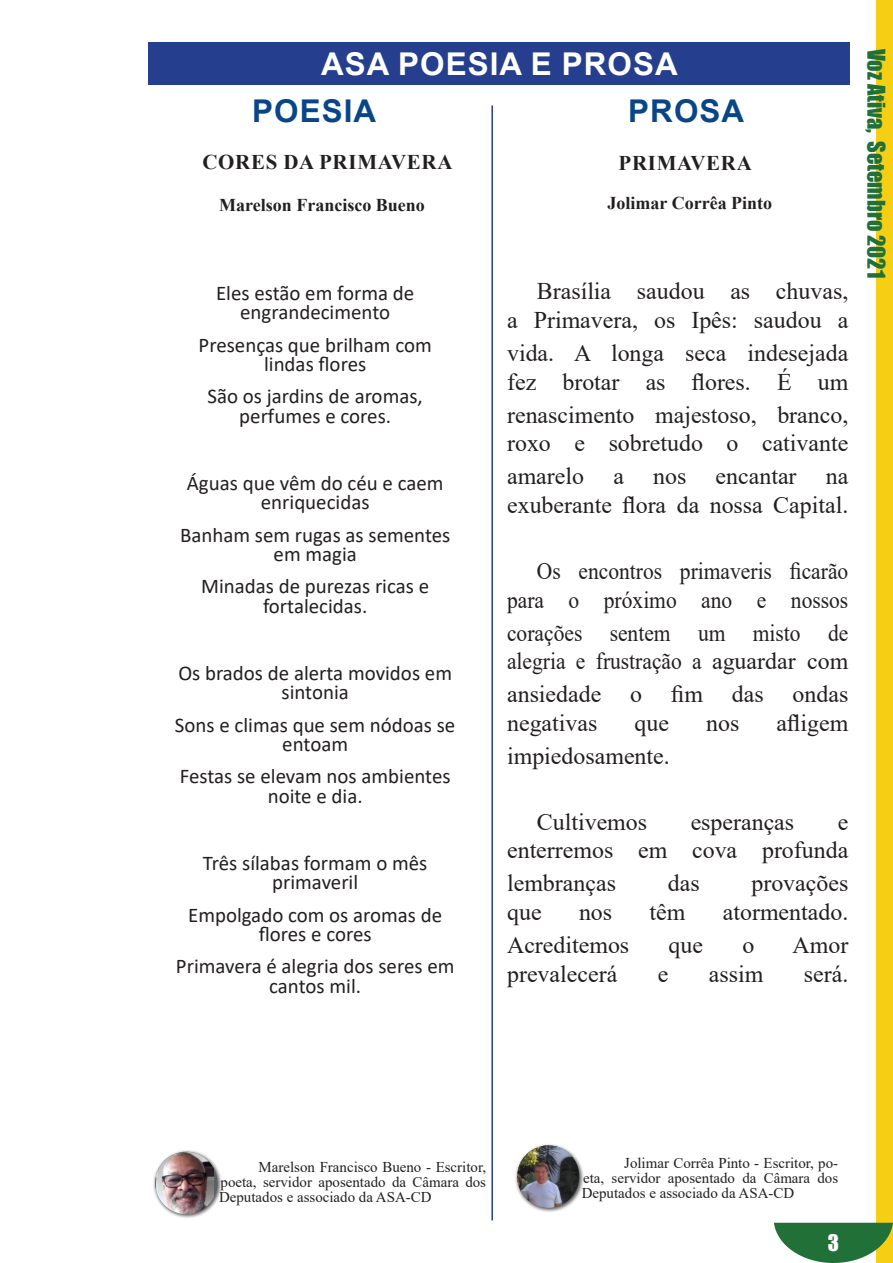
<style>
.page{position:relative;width:893px;height:1263px;background:#fff}
.page>*{position:absolute;margin:0;border:0;box-sizing:border-box;transform-origin:0 0}
.t1{font:700 31.35px "Arial";letter-spacing:.035em;color:#fff}
.t2{font:700 31.35px "Arial";letter-spacing:.035em;color:#094687}
.t3{font:23.85px/28.7px "Times New Roman";color:#231f20}
.t4{font:23.85px/28.7px "Times New Roman";color:#231f20;text-align:right;scale:.9 1}
.t5{font:22.5px "Impact";color:#207038}
.t6{font:21px "Impact";color:#fff}
.t7{font:20.85px/19.5px "Calibri";color:#231f20;text-align:center}
.t8{font:700 20.85px "Times New Roman";letter-spacing:.035em;color:#231f20}
.t9{font:700 18px "Times New Roman";color:#231f20}
.t10{font:15px/15px "Times New Roman";color:#231f20;text-align:justify}
</style>
<div class="page">
<div style="left:876px;top:0;width:17px;height:1263px;background:#f6cf15"></div>
<svg style="left:774px;top:1223px;width:119px;height:40px"></svg>
<div style="left:148px;top:43px;width:702px;height:42px;background:#253f8e"></div>
<div style="left:153px;top:1149px;width:69px;height:70px;background:#231f20;opacity:.75"></div>
<img style="left:156px;top:1152px;width:58px;height:62px">
<hr style="left:491px;top:105px;width:2px;height:1115px;background:#253f8e">
<div style="left:515px;top:1143px;width:69px;height:70px;background:#231f20;opacity:.75"></div>
<img style="left:517px;top:1145px;width:62px;height:63px;border-radius:31px">
<p class="t1" style="left:321px;top:42px;width:358px">ASA POESIA E PROSA</p>
<p class="t2" style="left:628px;top:89px;width:117px">PROSA</p>
<p class="t2" style="left:252px;top:89px;width:126px">POESIA</p>
<p class="t8" style="left:202px;top:147px;width:252px">CORES DA PRIMAVERA</p>
<p class="t8" style="left:618px;top:148px;width:135px">PRIMAVERA</p>
<p class="t9" style="left:219px;top:192px;width:207px">Marelson Francisco Bueno</p>
<p class="t9" style="left:608px;top:190px;width:166px">Jolimar Corrêa Pinto</p>
<p class="t7" style="left:216px;top:283px;width:200px">Eles estão em forma de engrandecimento</p>
<p class="t7" style="left:199px;top:334px;width:235px">Presenças que brilham com lindas flores</p>
<p class="t7" style="left:208px;top:386px;width:217px">São os jardins de aromas, perfumes e cores.</p>
<p class="t7" style="left:187px;top:473px;width:258px">Águas que vêm do céu e caem enriquecidas</p>
<p class="t7" style="left:180px;top:524px;width:272px">Banham sem rugas as sementes em magia</p>
<p class="t7" style="left:201px;top:576px;width:229px">Minadas de purezas ricas e fortalecidas.</p>
<p class="t7" style="left:178px;top:663px;width:275px">Os brados de alerta movidos em sintonia</p>
<p class="t7" style="left:175px;top:714px;width:282px">Sons e climas que sem nódoas se entoam</p>
<p class="t7" style="left:180px;top:766px;width:272px">Festas se elevam nos ambientes noite e dia.</p>
<p class="t7" style="left:203px;top:853px;width:226px">Três sílabas formam o mês primaveril</p>
<p class="t7" style="left:188px;top:904px;width:256px">Empolgado com os aromas de flores e cores</p>
<p class="t7" style="left:176px;top:956px;width:280px">Primavera é alegria dos seres em cantos mil.</p>
<p class="t3" style="left:507px;top:276px;width:343px;text-align:right">Brasília saudou as chuvas,<br>a Primavera, os Ipês: saudou a</p>
<p class="t3" style="left:507px;top:338px;width:343px">vida. A longa seca indesejada fez brotar as flores. É um</p>
<p class="t3" style="left:507px;top:400px;width:343px">renascimento majestoso, branco, roxo e sobretudo o cativante</p>
<p class="t3" style="left:507px;top:461px;width:343px">amarelo a nos encantar na exuberante flora da nossa Capital.</p>
<p class="t4" style="left:507px;top:556px;width:381px">Os encontros primaveris ficarão para o próximo ano e nossos</p>
<p class="t4" style="left:507px;top:617px;width:381px;text-align:left">corações sentem um misto de alegria e frustração a aguardar com</p>
<p class="t3" style="left:507px;top:679px;width:343px">ansiedade o fim das ondas negativas</p>
<p class="t3" style="left:635px;top:708px;width:36px">que</p>
<p class="t3" style="left:706px;top:708px;width:35px">nos</p>
<p class="t3" style="left:777px;top:708px;width:73px">afligem</p>
<p class="t3" style="left:507px;top:741px;width:164px">impiedosamente.</p>
<p class="t3" style="left:537px;top:807px;width:112px">Cultivemos</p>
<p class="t3" style="left:691px;top:807px;width:105px">esperanças</p>
<p class="t3" style="left:507px;top:807px;width:343px;text-align:right">e<br>enterremos em cova profunda</p>
<p class="t3" style="left:507px;top:868px;width:110px">lembranças</p>
<p class="t3" style="left:668px;top:868px;width:33px">das</p>
<p class="t3" style="left:751px;top:868px;width:98px">provações</p>
<p class="t3" style="left:507px;top:897px;width:36px">que</p>
<p class="t3" style="left:579px;top:897px;width:35px">nos</p>
<p class="t3" style="left:650px;top:897px;width:37px">têm</p>
<p class="t3" style="left:723px;top:897px;width:127px">atormentado.</p>
<p class="t3" style="left:507px;top:930px;width:124px">Acreditemos</p>
<p class="t3" style="left:669px;top:930px;width:36px">que</p>
<p class="t3" style="left:742px;top:930px;width:13px">o</p>
<p class="t3" style="left:793px;top:930px;width:57px">Amor</p>
<p class="t3" style="left:507px;top:959px;width:112px">prevalecerá</p>
<p class="t3" style="left:658px;top:959px;width:12px">e</p>
<p class="t3" style="left:709px;top:959px;width:56px">assim</p>
<p class="t3" style="left:804px;top:959px;width:46px">será.</p>
<p class="t5" style="left:894px;top:49px;width:231px;rotate:90deg">Voz Ativa, Setembro 2021</p>
<p class="t10" style="left:219px;top:1159px;width:269px;text-indent:40px">Marelson Francisco Bueno - Escritor, poeta, servidor aposentado da Câmara dos Deputados e associado da ASA-CD</p>
<p class="t10" style="left:582px;top:1155px;width:258px;text-indent:43px">Jolimar Corrêa Pinto - Escritor, po&shy;eta, servidor aposentado da Câmara dos Deputados e associado da ASA-CD</p>
<p class="t6" style="left:828px;top:1226px;width:13px">3</p>
</div>
